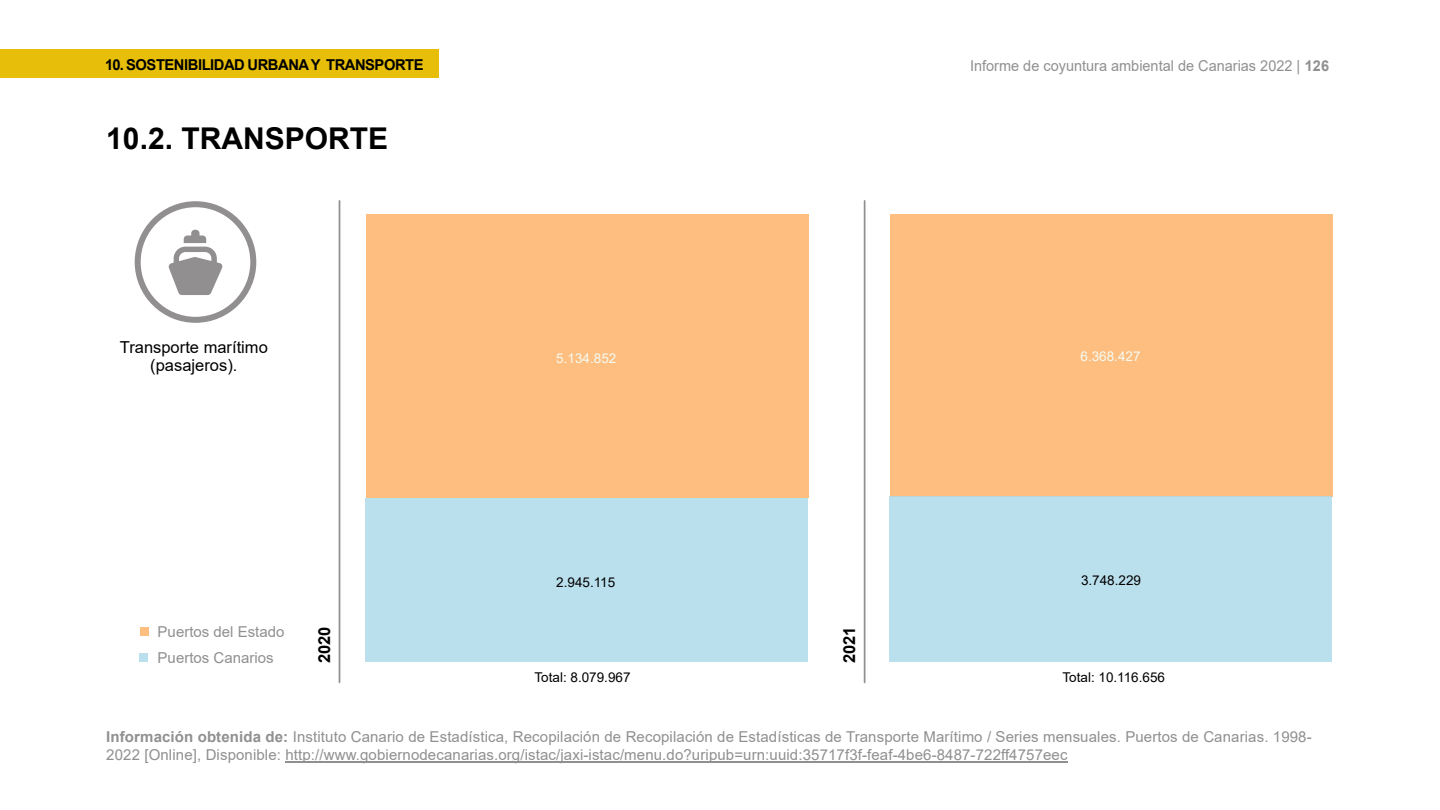
<style>
.page{position:relative;width:1440px;height:810px;background:#fff}
.page>*{position:absolute;margin:0;border:0;box-sizing:border-box;transform-origin:0 0}
.t1{font:700 30px "Arial";color:#000}
.t2{font:16.5px/18px "Arial";color:#000;text-align:center}
.t3{font:700 16.5px "Arial";color:#000}
.t4{font:15px/26.5px "Arial";letter-spacing:.01em;color:#918f90}
.t5{font:700 15px "Arial";letter-spacing:-.03em;color:#000}
.t6{font:13.5px "Arial";color:#000}
.t7{font:13.5px "Arial";color:#f6faf1}
.s1{font-weight:700}
</style>
<div class="page">
<div style="left:366px;top:214px;width:443px;height:284px;background:#fdbe80"></div>
<div style="left:365px;top:498px;width:443px;height:164px;background:#bbe0ed"></div>
<svg style="left:135px;top:201px;width:121px;height:122px"></svg>
<div style="left:140px;top:627px;width:9px;height:9px;background:#fdbe80"></div>
<div style="left:139px;top:653px;width:9px;height:9px;background:#bbe0ed"></div>
<hr style="left:339px;top:201px;width:1px;height:481px;background:#918f90">
<hr style="left:864px;top:201px;width:1px;height:481px;background:#918f90">
<hr style="left:285px;top:761px;width:783px;height:1px;background:#918f90">
<div style="left:0;top:50px;width:439px;height:28px;background:#e7be09"></div>
<div style="left:890px;top:214px;width:443px;height:282px;background:#fdbe80"></div>
<div style="left:889px;top:496px;width:443px;height:166px;background:#bbe0ed"></div>
<p class="t5" style="left:105px;top:59px;width:320px">10. SOSTENIBILIDAD URBANA Y TRANSPORTE</p>
<h1 class="t1" style="left:106px;top:127px;width:283px">10.2. TRANSPORTE</h1>
<p class="t2" style="left:120px;top:340px;width:149px">Transporte marítimo (pasajeros).</p>
<p class="t7" style="left:556px;top:353px;width:62px">5.134.852</p>
<p class="t6" style="left:556px;top:577px;width:61px">2.945.115</p>
<p class="t4" style="left:158px;top:619px;width:128px">Puertos del Estado<br>Puertos Canarios</p>
<p class="t3" style="left:318px;top:663px;width:38px;rotate:-90deg">2020</p>
<p class="t3" style="left:843px;top:663px;width:38px;rotate:-90deg">2021</p>
<p class="t6" style="left:535px;top:673px;width:98px">Total: 8.079.967</p>
<p class="t4" style="left:970px;top:53px;width:361px">Informe de coyuntura ambiental de Canarias 2022 | <span class="s1">126</span></p>
<p class="t7" style="left:1081px;top:351px;width:62px">6.368.427</p>
<p class="t6" style="left:1081px;top:575px;width:62px">3.748.229</p>
<p class="t6" style="left:1063px;top:673px;width:104px">Total: 10.116.656</p>
<p class="t4" style="left:106px;top:729px;width:1207px;line-height:18px"><span class="s1">Información obtenida de:</span> Instituto Canario de Estadística, Recopilación de Recopilación de Estadísticas de Transporte Marítimo / Series mensuales. Puertos de Canarias. 1998-<br>2022 [Online], Disponible: http://www.gobiernodecanarias.org/istac/jaxi-istac/menu.do?uripub=urn:uuid:35717f3f-feaf-4be6-8487-722ff4757eec</p>
</div>
